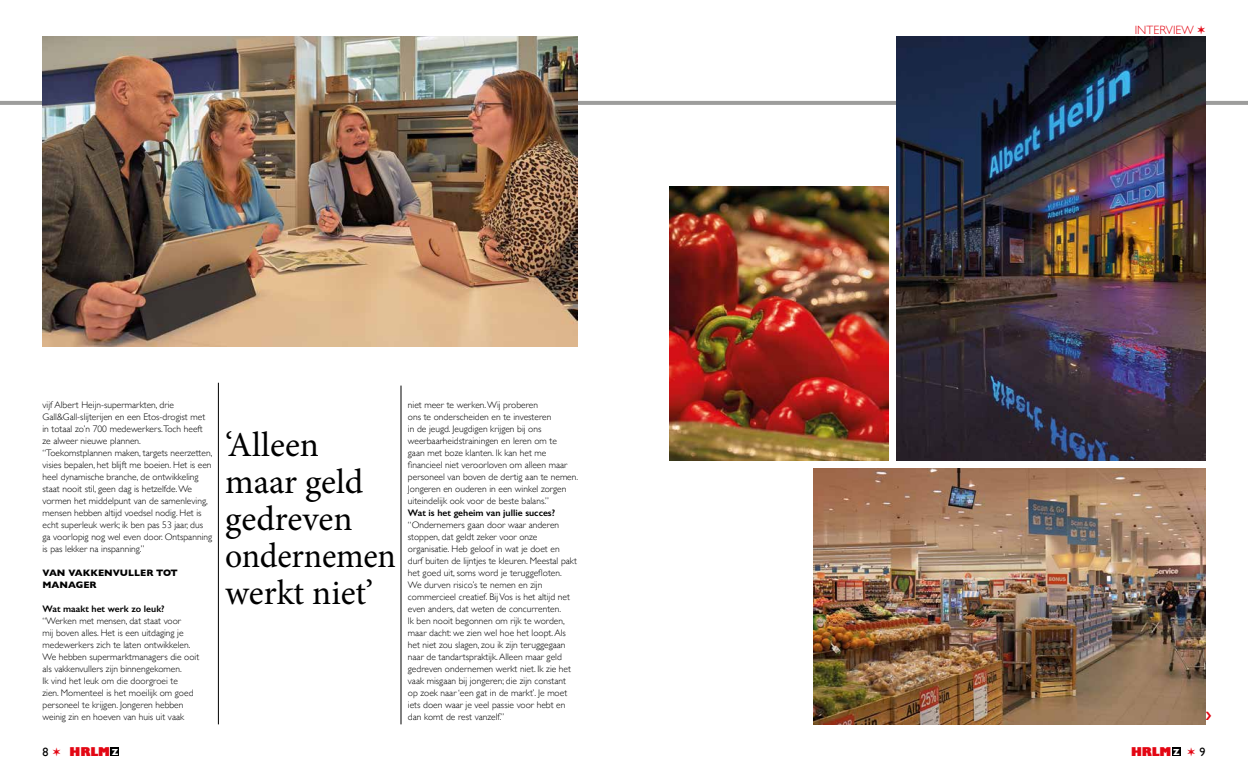
<style>
.page{position:relative;width:1248px;height:774px;background:#fff}
.page>*{position:absolute;margin:0;border:0;box-sizing:border-box;transform-origin:0 0}
.t1{font:35px/37px "Minion Pro";letter-spacing:-.005em;color:#000}
.t2{font:300 12px "Gill Sans";color:#e30613}
.t3{font:800 11.8px "Gill Sans";letter-spacing:-.01em;color:#e30613;scale:.96 1}
.t4{font:300 9.5px/12px "Gill Sans";color:#000}
.t5{font:600 9.5px "Gill Sans";color:#000}
.t6{font:700 9.5px/12px "Gill Sans";color:#000}
.s1{font-weight:400;font-size:12px;color:#000}
.s2{font-weight:700;font-size:8.9px;color:#fff}
.s3{font-weight:700;font-size:12px;color:#fff}
</style>
<div class="page">
<div style="left:111px;top:747px;width:8px;height:9px;background:#000"></div>
<div style="left:1171px;top:747px;width:9px;height:9px;background:#000"></div>
<img style="left:813px;top:468px;width:392px;height:256px">
<img style="left:669px;top:187px;width:219px;height:273px">
<hr style="left:218px;top:383px;width:1px;height:341px;background:#000">
<hr style="left:401px;top:386px;width:1px;height:338px;background:#000">
<hr style="left:0;top:101px;width:1247px;height:4px;background:#9d9d9c">
<img style="left:43px;top:37px;width:534px;height:309px">
<img style="left:896px;top:37px;width:309px;height:423px">
<p class="t4" style="left:43px;top:398px;width:171px">vijf Albert Heijn-supermarkten, drie Gall&amp;Gall-slijterijen en een Etos-drogist met in totaal zo’n 700 medewerkers.Toch heeft ze alweer nieuwe plannen. “Toekomstplannen maken, targets neerzetten, visies bepalen, het blijft me boeien. Het is een heel dynamische branche, de ontwikkeling staat nooit stil, geen dag is hetzelfde. We vormen het middelpunt van de samenleving, mensen hebben altijd voedsel nodig. Het is echt superleuk werk; ik ben pas 53 jaar, dus ga voorlopig nog wel even door. Ontspanning is pas lekker na inspanning.”</p>
<p class="t6" style="left:43px;top:567px;width:137px">VAN VAKKENVULLER TOT<br>MANAGER</p>
<p class="t5" style="left:43px;top:603px;width:124px">Wat maakt het werk zo leuk?</p>
<p class="t4" style="left:43px;top:614px;width:158px">“Werken met mensen, dat staat voor<br>mij boven alles. Het is een uitdaging je medewerkers zich te laten ontwikkelen.<br>We hebben supermarktmanagers die ooit als vakkenvullers zijn binnengekomen.<br>Ik vind het leuk om die doorgroei te<br>zien. Momenteel is het moeilijk om goed personeel te krijgen. Jongeren hebben weinig zin en hoeven van huis uit vaak</p>
<h1 class="t1" style="left:225px;top:427px;width:172px">‘Alleen maar geld gedreven ondernemen werkt niet’</h1>
<p class="t4" style="left:408px;top:398px;width:172px">niet meer te werken. Wij proberen<br>ons te onderscheiden en te investeren<br>in de jeugd. Jeugdigen krijgen bij ons weerbaarheidstrainingen en leren om te<br>gaan met boze klanten. Ik kan het me financieel niet veroorloven om alleen maar personeel van boven de dertig aan te nemen.<br>Jongeren en ouderen in een winkel zorgen uiteindelijk ook voor de beste balans.”</p>
<p class="t5" style="left:408px;top:507px;width:149px">Wat is het geheim van jullie succes?</p>
<p class="t4" style="left:408px;top:518px;width:170px">“Ondernemers gaan door waar anderen stoppen, dat geldt zeker voor onze organisatie. Heb geloof in wat je doet en durf buiten de lijntjes te kleuren. Meestal pakt het goed uit, soms word je teruggefloten.<br>We durven risico’s te nemen en zijn commercieel creatief. Bij Vos is het altijd net even anders, dat weten de concurrenten.<br>Ik ben nooit begonnen om rijk te worden, maar dacht: we zien wel hoe het loopt. Als het niet zou slagen, zou ik zijn teruggegaan naar de tandartspraktijk. Alleen maar geld gedreven ondernemen werkt niet. Ik zie het vaak misgaan bij jongeren; die zijn constant op zoek naar ‘een gat in de markt’. Je moet iets doen waar je veel passie voor hebt en dan komt de rest vanzelf.”</p>
<p class="t2" style="left:1134px;top:21px;width:72px">INTERVIEW ✶</p>
<p class="t3" style="left:43px;top:744px;width:80px"><span class="s1">8</span> ✶ HRLM <span class="s2">Z</span></p>
<p class="t3" style="left:1130px;top:744px;width:79px">HRLM <span class="s2">Z</span><span class="s3">z</span> ✶ <span class="s1">9</span></p>
</div>
